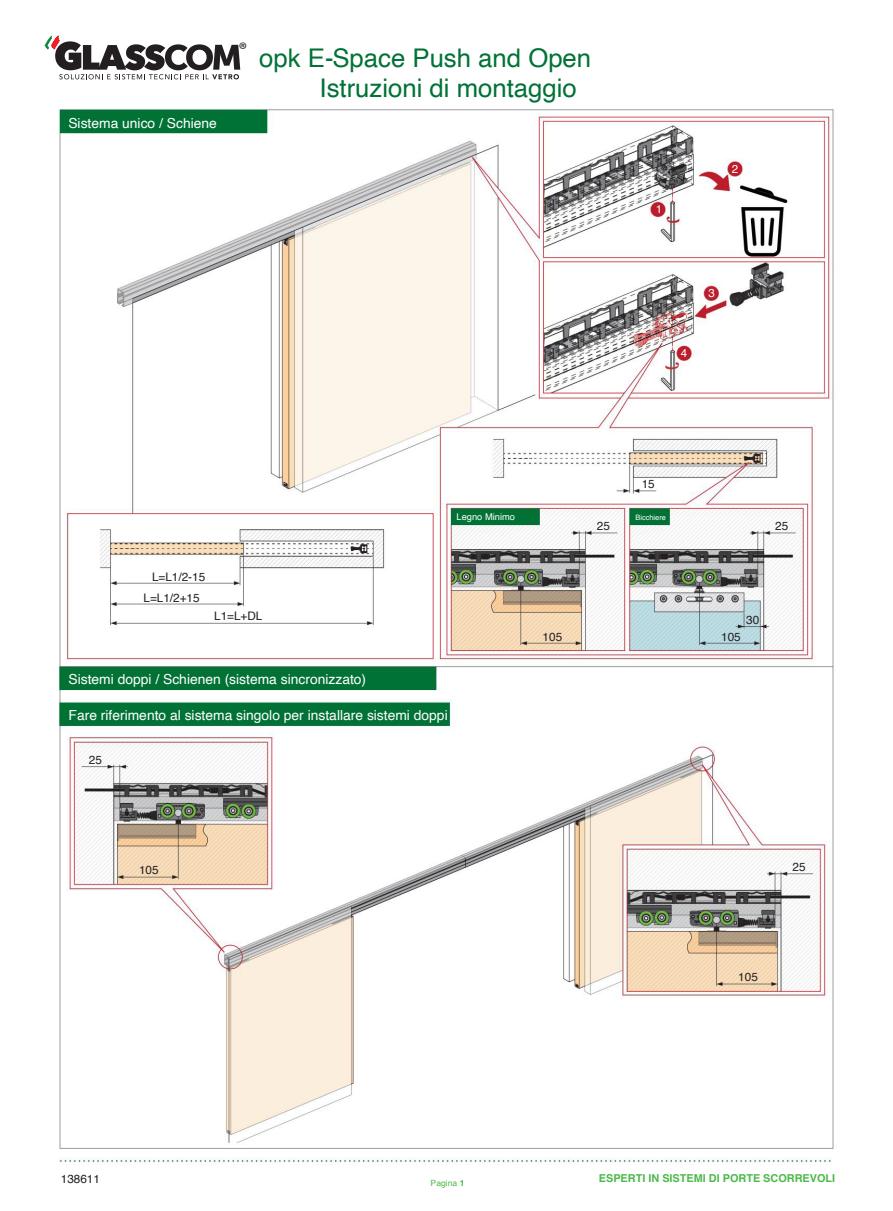
<style>
.page{position:relative;width:893px;height:1211px;background:#fff}
.page>*{position:absolute;margin:0;border:0;box-sizing:border-box;transform-origin:0 0}
.t1{font:25.65px/30.3px "Helvetica";color:#007236}
.t2{font:19.8px "Myriad Pro";color:#231f20}
.t3{font:13.8px "Helvetica";color:#fff}
.t4{font:11.7px "Helvetica";color:#231f20}
.t5{font:11.55px "Helvetica";color:#fff}
.t6{font:700 10.8px "Helvetica";color:#4cb848}
.t7{font:9.3px "Helvetica";color:#fff}
.t8{font:8.55px "Helvetica";color:#4cb848}
.t9{font:7.35px "Helvetica";color:#fff}
.s1{font-weight:700}
</style>
<div class="page">
<img style="left:58px;top:108px;width:776px;height:1057px">
<svg style="left:45px;top:36px;width:195px;height:43px"></svg>
<p class="t3" style="left:68px;top:113px;width:150px">Sistema unico / Schiene</p>
<h2 class="t2" style="left:239px;top:37px;width:10px">®</h2>
<h1 class="t1" style="left:319px;top:43px;width:273px;text-indent:-60px">opk E-Space Push and Open<br>Istruzioni di montaggio</h1>
<p class="t5" style="left:656px;top:200px;width:8px">1</p>
<p class="t5" style="left:732px;top:160px;width:8px">2</p>
<p class="t5" style="left:681px;top:344px;width:8px">4</p>
<p class="t5" style="left:708px;top:284px;width:8px">3</p>
<p class="t4" style="left:152px;top:567px;width:55px">L=L1/2-15</p>
<p class="t4" style="left:143px;top:588px;width:58px">L=L1/2+15</p>
<p class="t4" style="left:214px;top:607px;width:50px">L1=L+DL</p>
<p class="t7" style="left:456px;top:509px;width:60px">Legno Minimo</p>
<p class="t3" style="left:69px;top:669px;width:299px">Sistemi doppi / Schienen (sistema sincronizzato)</p>
<p class="t3" style="left:69px;top:705px;width:380px">Fare riferimento al sistema singolo per installare sistemi doppi</p>
<p class="t4" style="left:89px;top:751px;width:15px">25</p>
<p class="t4" style="left:597px;top:517px;width:15px">25</p>
<p class="t4" style="left:641px;top:475px;width:15px">15</p>
<p class="t9" style="left:635px;top:512px;width:32px">Bicchiere</p>
<p class="t4" style="left:775px;top:517px;width:15px">25</p>
<p class="t4" style="left:746px;top:611px;width:15px">30</p>
<p class="t4" style="left:542px;top:627px;width:21px">105</p>
<p class="t4" style="left:721px;top:627px;width:21px">105</p>
<p class="t4" style="left:139px;top:861px;width:21px">105</p>
<p class="t4" style="left:792px;top:857px;width:15px">25</p>
<p class="t4" style="left:738px;top:968px;width:21px">105</p>
<p class="t4" style="left:61px;top:1169px;width:41px">138611</p>
<p class="t8" style="left:430px;top:1176px;width:35px">Pagina <span class="s1">1</span></p>
<p class="t6" style="left:599px;top:1172px;width:238px">ESPERTI IN SISTEMI DI PORTE SCORREVOLI</p>
</div>
